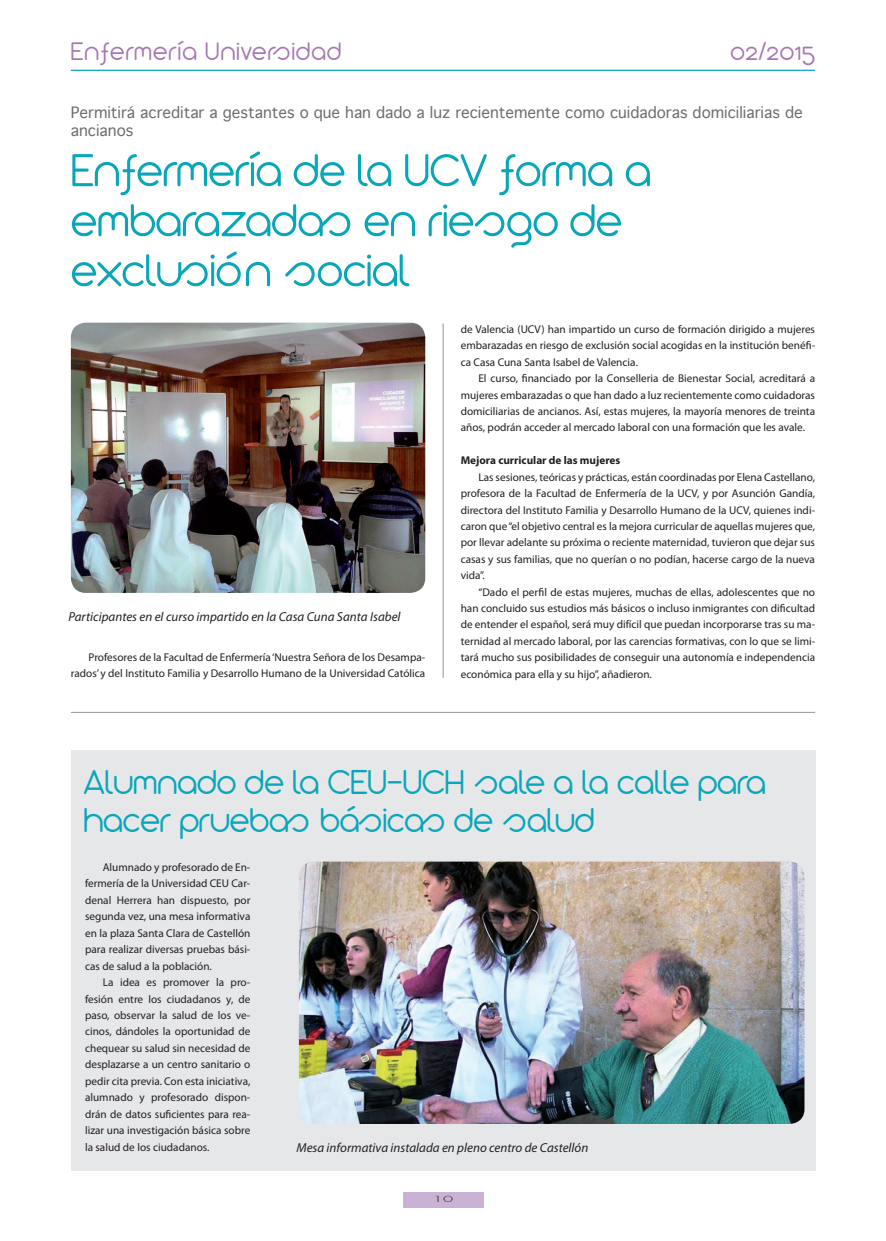
<style>
.page{position:relative;width:886px;height:1241px;background:#fff}
.page>*{position:absolute;margin:0;border:0;box-sizing:border-box;transform-origin:0 0}
.t1{font:300 50px/50px "Arista 2.0 Alternate";color:#09a6b9}
.t2{font:300 37.5px/37.5px "Arista 2.0 Alternate";color:#09a6b9}
.t3{font:300 27.5px "Arista 2.0 Alternate";letter-spacing:.04em;color:#a577b3}
.t4{font:15px/18px "Geneva";color:#6c6d70}
.t5{font:italic 13px "Myriad Pro";color:#231f20}
.t6{font:11.25px/16.4px "Myriad Pro";color:#231f20;text-align:justify}
.t7{font:700 11.25px "Myriad Pro";color:#231f20}
.t8{font:300 8.12px "Futura";color:#231f20;scale:2 1}
</style>
<div class="page">
<hr style="left:71px;top:70px;width:744px;height:1px;background:#09a6b9">
<div style="left:403px;top:1192px;width:80px;height:15px;background:#cab2d5"></div>
<div style="left:71px;top:749px;width:744px;height:420px;background:#e6e7e9"></div>
<hr style="left:71px;top:712px;width:744px;height:1px;background:#939598">
<img style="left:299px;top:861px;width:505px;height:262px">
<img style="left:71px;top:322px;width:354px;height:271px">
<hr style="left:443px;top:323px;width:1px;height:354px;background:#939598">
<h3 class="t3" style="left:71px;top:35px;width:272px">Enfermería Universidad</h3>
<h3 class="t3" style="left:730px;top:35px;width:86px">02/2015</h3>
<h3 class="t4" style="left:71px;top:103px;width:733px">Permitirá acreditar a gestantes o que han dado a luz recientemente como cuidadoras domiciliarias de ancianos</h3>
<h1 class="t1" style="left:71px;top:144px;width:582px">Enfermería de la UCV forma a embarazadas en riesgo de exclusión social</h1>
<p class="t5" style="left:69px;top:608px;width:334px">Participantes en el curso impartido en la Casa Cuna Santa Isabel</p>
<p class="t6" style="left:71px;top:649px;width:356px;text-align:right">Profesores de la Facultad de Enfermería ‘Nuestra Señora de los Desampa&shy;rados’ y del Instituto Familia y Desarrollo Humano de la Universidad Católica</p>
<p class="t6" style="left:461px;top:320px;width:356px">de Valencia (UCV) han impartido un curso de formación dirigido a mujeres embarazadas en riesgo de exclusión social acogidas en la institución benéfi&shy;ca Casa Cuna Santa Isabel de Valencia.</p>
<p class="t6" style="left:461px;top:370px;width:356px;text-indent:18px">El curso, financiado por la Conselleria de Bienestar Social, acreditará a mujeres embarazadas o que han dado a luz recientemente como cuidadoras domiciliarias de ancianos. Así, estas mujeres, la mayoría menores de treinta años, podrán acceder al mercado laboral con una formación que les avale.</p>
<p class="t7" style="left:461px;top:453px;width:161px">Mejora curricular de las mujeres</p>
<p class="t6" style="left:461px;top:468px;width:356px;text-indent:18px">Las sesiones, teóricas y prácticas, están coordinadas por Elena Castellano, profesora de la Facultad de Enfermería de la UCV, y por Asunción Gandía, directora del Instituto Familia y Desarrollo Humano de la UCV, quienes indi&shy;caron que “el objetivo central es la mejora curricular de aquellas mujeres que, por llevar adelante su próxima o reciente maternidad, tuvieron que dejar sus casas y sus familias, que no querían o no podían, hacerse cargo de la nueva vida”.</p>
<p class="t6" style="left:461px;top:583px;width:356px;text-indent:18px">“Dado el perfil de estas mujeres, muchas de ellas, adolescentes que no han concluido sus estudios más básicos o incluso inmigrantes con dificultad de entender el español, será muy difícil que puedan incorporarse tras su ma&shy;ternidad al mercado laboral, por las carencias formativas, con lo que se limi&shy;tará mucho sus posibilidades de conseguir una autonomía e independencia económica para ella y su hijo”, añadieron.</p>
<h2 class="t2" style="left:84px;top:762px;width:684px">Alumnado de la CEU-UCH sale a la calle para hacer pruebas básicas de salud</h2>
<p class="t6" style="left:85px;top:858px;width:167px;text-indent:18px">Alumnado y profesorado de En&shy;fermería de la Universidad CEU Car&shy;denal Herrera han dispuesto, por segunda vez, una mesa informativa en la plaza Santa Clara de Castellón para realizar diversas pruebas bási&shy;cas de salud a la población.</p>
<p class="t6" style="left:85px;top:973px;width:167px;text-indent:18px">La idea es promover la pro&shy;fesión entre los ciudadanos y, de paso, observar la salud de los ve&shy;cinos, dándoles la oportunidad de chequear su salud sin necesidad de desplazarse a un centro sanitario o pedir cita previa. Con esta iniciativa, alumnado y profesorado dispon&shy;drán de datos suficientes para rea&shy;lizar una investigación básica sobre la salud de los ciudadanos.</p>
<p class="t5" style="left:296px;top:1139px;width:293px">Mesa informativa instalada en pleno centro de Castellón</p>
<p class="t8" style="left:433px;top:1193px;width:12px">10</p>
</div>
